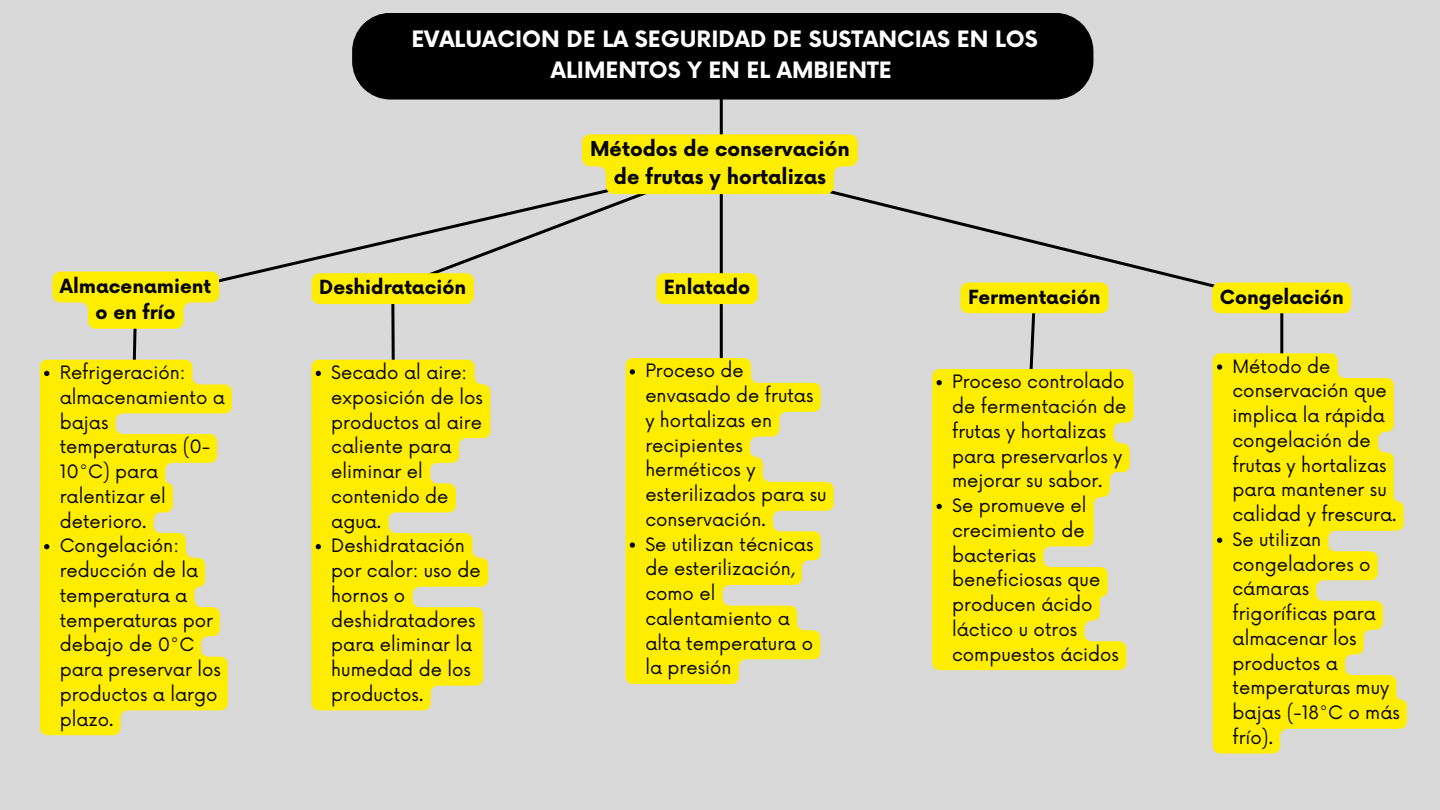
<style>
.page{position:relative;width:1440px;height:810px;background:#d9d9d9}
.page>*{position:absolute;margin:0;border:0;box-sizing:border-box;transform-origin:0 0}
.t1{font:700 22px/30.8px "Now";color:#fff;text-align:center}
.t2{font:700 20px/27.8px "Now";color:#000;text-align:center}
.t3{font:700 19px/26.2px "Now";color:#000;text-align:center}
.t4{font:18px/24.8px "Now";color:#000}
</style>
<div class="page">
<hr style="left:720px;top:85px;width:3px;height:277px;background:#000">
<svg style="left:858px;top:197px;width:354px;height:105px"></svg>
<div style="left:352px;top:13px;width:741px;height:87px;background:#000"></div>
<svg style="left:40px;top:360px;width:192px;height:375px;fill:#ffed00"></svg>
<svg style="left:44px;top:544px;width:5px;height:5px"></svg>
<svg style="left:312px;top:376px;width:178px;height:334px;fill:#ffed00"></svg>
<svg style="left:316px;top:544px;width:5px;height:5px"></svg>
<svg style="left:626px;top:376px;width:208px;height:308px;fill:#ffed00"></svg>
<svg style="left:44px;top:134px;width:814px;height:242px"></svg>
<svg style="left:630px;top:542px;width:5px;height:6px"></svg>
<svg style="left:960px;top:282px;width:148px;height:87px"></svg>
<svg style="left:932px;top:369px;width:202px;height:301px;background:#f9ea1c"></svg>
<svg style="left:937px;top:380px;width:5px;height:5px"></svg>
<svg style="left:937px;top:504px;width:5px;height:5px"></svg>
<hr style="left:1280px;top:309px;width:3px;height:96px;background:#000">
<div style="left:1212px;top:282px;width:139px;height:31px;background:#ffed00"></div>
<svg style="left:1213px;top:353px;width:194px;height:401px;fill:#ffed00"></svg>
<svg style="left:1217px;top:364px;width:5px;height:6px"></svg>
<svg style="left:1217px;top:538px;width:5px;height:5px"></svg>
<p class="t3" style="left:60px;top:274px;width:153px">Almacenamient o en frío</p>
<p class="t4" style="left:60px;top:361px;width:167px">Refrigeración: almacenamiento a bajas temperaturas (0-<br>10°C) para ralentizar el deterioro.</p>
<p class="t4" style="left:60px;top:534px;width:163px">Congelación: reducción de la temperatura a temperaturas por debajo de 0°C para preservar los productos a largo plazo.</p>
<p class="t1" style="left:411px;top:25px;width:628px">EVALUACION DE LA SEGURIDAD DE SUSTANCIAS EN LOS<br>ALIMENTOS Y EN EL AMBIENTE</p>
<p class="t3" style="left:319px;top:275px;width:148px">Deshidratación</p>
<p class="t4" style="left:331px;top:361px;width:153px">Secado al aire: exposición de los productos al aire caliente para eliminar el contenido de agua.</p>
<p class="t4" style="left:331px;top:534px;width:151px">Deshidratación por calor: uso de hornos o deshidratadores para eliminar la humedad de los productos.</p>
<p class="t2" style="left:590px;top:136px;width:261px">Métodos de conservación de frutas y hortalizas</p>
<p class="t3" style="left:664px;top:275px;width:88px">Enlatado</p>
<p class="t4" style="left:645px;top:359px;width:183px">Proceso de envasado de frutas y hortalizas en recipientes herméticos y esterilizados para su conservación.</p>
<p class="t4" style="left:645px;top:533px;width:170px">Se utilizan técnicas de esterilización, como el calentamiento a alta temperatura o la presión</p>
<p class="t3" style="left:968px;top:285px;width:134px">Fermentación</p>
<p class="t4" style="left:952px;top:370px;width:176px">Proceso controlado de fermentación de frutas y hortalizas para preservarlos y mejorar su sabor.</p>
<p class="t4" style="left:952px;top:494px;width:168px">Se promueve el crecimiento de bacterias beneficiosas que producen ácido láctico u otros compuestos ácidos</p>
<p class="t3" style="left:1220px;top:285px;width:125px">Congelación</p>
<p class="t4" style="left:1233px;top:355px;width:165px">Método de conservación que implica la rápida congelación de frutas y hortalizas para mantener su calidad y frescura.</p>
<p class="t4" style="left:1233px;top:528px;width:169px">Se utilizan congeladores o cámaras frigoríficas para almacenar los productos a temperaturas muy bajas (-18°C o más frío).</p>
</div>
